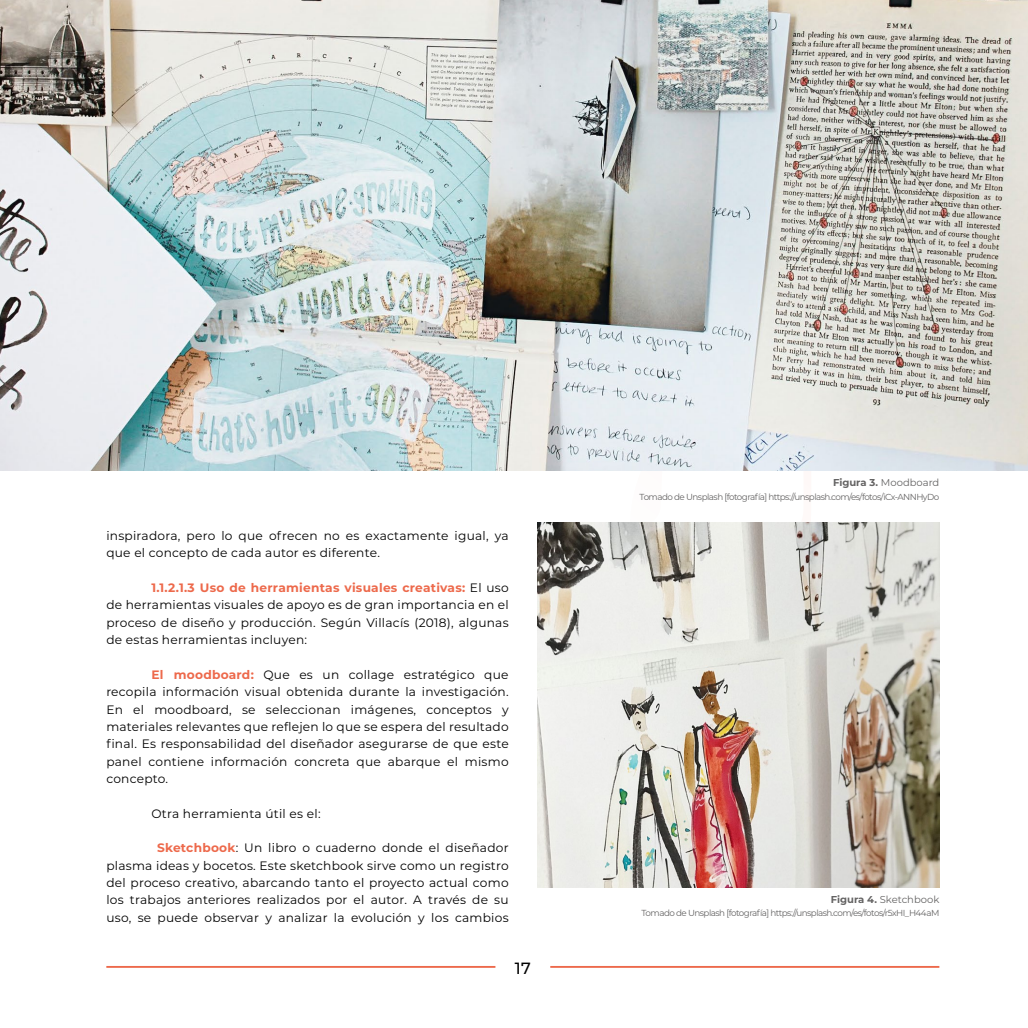
<style>
.page{position:relative;width:1028px;height:1028px;background:#fff}
.page>*{position:absolute;margin:0;border:0;box-sizing:border-box;transform-origin:0 0}
.t1{font:500 16.25px "Montserrat";color:#000}
.t2{font:12.25px/17.4px "Montserrat";letter-spacing:.02em;color:#000;text-align:justify}
.t3{font:10px "Montserrat";color:#646363}
.t4{font:8.75px "Montserrat";letter-spacing:-.06em;color:#646363}
.s1{font-weight:700;color:#ed694b}
.s2{font-weight:700}
</style>
<div class="page">
<hr style="left:106px;top:966px;width:389px;height:1px;background:#ed694b">
<hr style="left:550px;top:966px;width:389px;height:1px;background:#ed694b">
<img style="left:0;top:0;width:1028px;height:470px">
<img style="left:537px;top:522px;width:402px;height:365px">
<p class="t2" style="left:106px;top:526px;width:404px">inspiradora, pero lo que ofrecen no es exactamente igual, ya que el concepto de cada autor es diferente.</p>
<p class="t2" style="left:106px;top:578px;width:404px;text-indent:45px"><span class="s1">1.1.2.1.3 Uso de herramientas visuales creativas:</span> El uso de herramientas visuales de apoyo es de gran importancia en el proceso de diseño y producción. Según Villacís (2018), algunas de estas herramientas incluyen:</p>
<p class="t2" style="left:106px;top:665px;width:404px;text-indent:45px"><span class="s1">El moodboard:</span> Que es un collage estratégico que recopila información visual obtenida durante la investigación.<br>En el moodboard, se seleccionan imágenes, conceptos y materiales relevantes que reflejen lo que se espera del resultado final. Es responsabilidad del diseñador asegurarse de que este panel contiene información concreta que abarque el mismo concepto.</p>
<p class="t2" style="left:151px;top:804px;width:171px">Otra herramienta útil es el:</p>
<p class="t2" style="left:106px;top:839px;width:404px;text-indent:51px"><span class="s1">Sketchbook</span>: Un libro o cuaderno donde el diseñador plasma ideas y bocetos. Este sketchbook sirve como un registro del proceso creativo, abarcando tanto el proyecto actual como los trabajos anteriores realizados por el autor. A través de su uso, se puede observar y analizar la evolución y los cambios</p>
<h1 class="t1" style="left:515px;top:956px;width:17px">17</h1>
<p class="t3" style="left:833px;top:476px;width:108px"><span class="s2">Figura 3.</span> Moodboard</p>
<p class="t4" style="left:639px;top:491px;width:301px">Tomado de Unsplash [fotografía] https://unsplash.com/es/fotos/iCx-ANNHyDo</p>
<p class="t3" style="left:831px;top:892px;width:110px"><span class="s2">Figura 4.</span> Sketchbook</p>
<p class="t4" style="left:641px;top:907px;width:299px">Tomado de Unsplash [fotografía] https://unsplash.com/es/fotos/r5xHI_H44aM</p>
</div>
